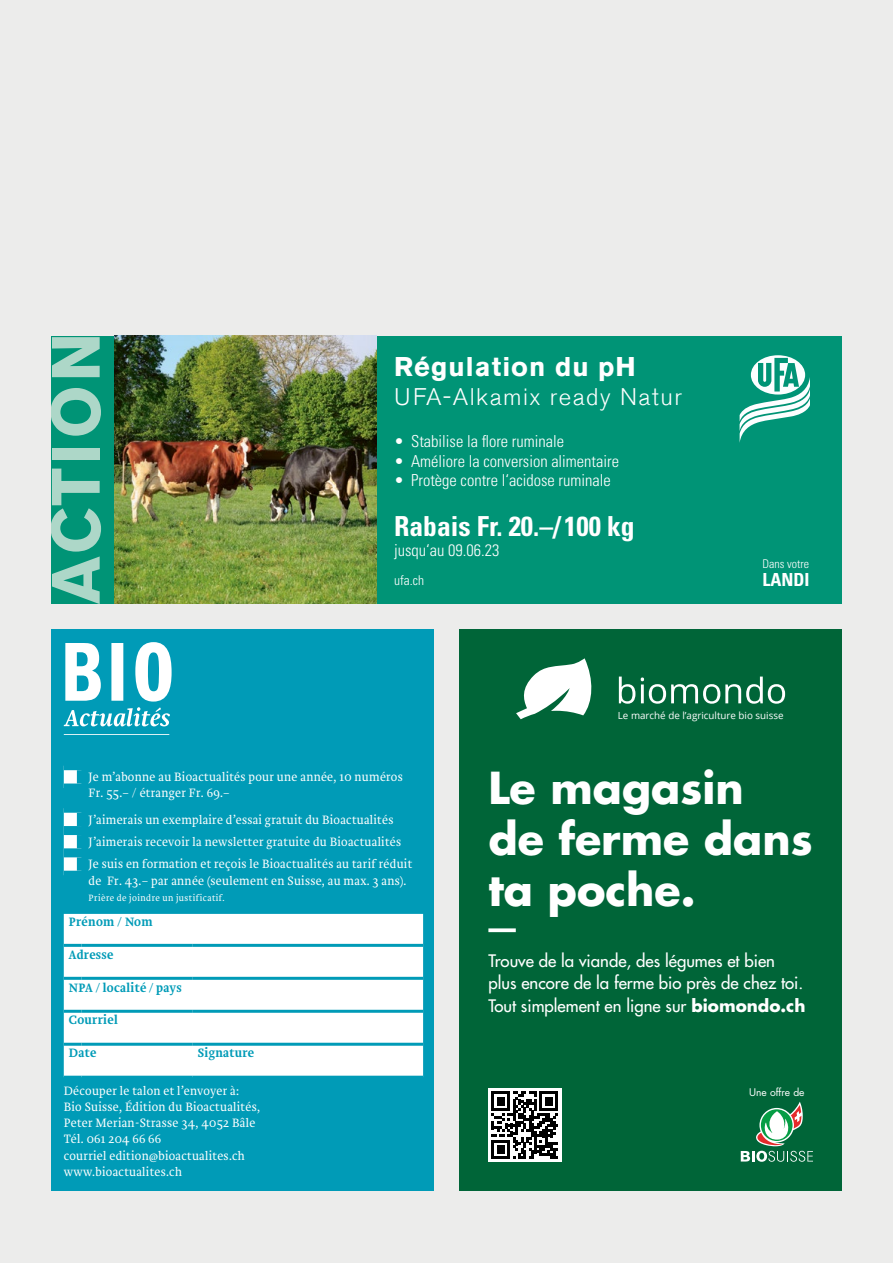
<style>
.page{position:relative;width:893px;height:1263px;background:#ececeb}
.page>*{position:absolute;margin:0;border:0;box-sizing:border-box;transform-origin:0 0}
.t1{font:700 67.5px "Akzidenz Grotesk BE";letter-spacing:.05em;color:#add7c8}
.t2{font:700 42.9px/51.3px "Futura Std";color:#fff}
.t3{font:700 condensed 27.6px "Univers LT Std";color:#fff}
.t4{font:700 27px "Akzidenz Grotesk BE";letter-spacing:.04em;color:#fff}
.t5{font:300 24px "Akzidenz Grotesk BE";letter-spacing:.06em;color:#fff}
.t6{font:700 condensed 18px "Univers LT Std";color:#fff}
.t7{font:500 16.8px/22.4px "Futura Std";color:#fff}
.t8{font:300 condensed 16.5px "Univers LT Std";color:#fff}
.t9{font:300 condensed 13.5px "Univers LT Std";color:#fff}
.t10{font:300 12.6px/16.2px "Brioni Pro";letter-spacing:.025em;color:#fff;scale:.95 1}
.t11{font:500 12.6px "Brioni Pro";letter-spacing:.025em;color:#009bb7;scale:.95 1}
.t12{font:300 condensed 12px "Univers LT Std";color:#fff}
.t13{font:10.2px "Futura Std";color:#fff}
.t14{font:9.75px "Open Sans";color:#fff}
.t15{font:300 9.45px "Brioni Pro";letter-spacing:.05em;color:#fff;scale:.95 1}
.s1{font-weight:700}
</style>
<div class="page">
<div style="left:51px;top:336px;width:791px;height:268px;background:#009476"></div>
<svg style="left:740px;top:355px;width:70px;height:86px"></svg>
<img style="left:114px;top:336px;width:262px;height:268px">
<div style="left:459px;top:629px;width:383px;height:562px;background:#006538"></div>
<svg style="left:488px;top:928px;width:28px;height:4px"></svg>
<div style="left:488px;top:1088px;width:73px;height:74px;background:#fff"></div>
<svg style="left:491px;top:1092px;width:67px;height:66px"></svg>
<svg style="left:741px;top:1102px;width:72px;height:60px"></svg>
<svg style="left:516px;top:658px;width:76px;height:61px"></svg>
<svg style="left:619px;top:676px;width:16px;height:28px"></svg>
<svg style="left:641px;top:676px;width:144px;height:28px"></svg>
<div style="left:51px;top:629px;width:383px;height:562px;background:#009bb7"></div>
<svg style="left:64px;top:770px;width:13px;height:101px"></svg>
<div style="left:64px;top:914px;width:359px;height:162px;background:#fff"></div>
<div style="left:64px;top:783px;width:22px;height:9px;background:#009bb7"></div>
<div style="left:64px;top:804px;width:22px;height:9px;background:#009bb7"></div>
<div style="left:64px;top:826px;width:22px;height:9px;background:#009bb7"></div>
<div style="left:64px;top:848px;width:22px;height:9px;background:#009bb7"></div>
<hr style="left:64px;top:944px;width:17px;height:3px;background:#009bb7">
<hr style="left:81px;top:944px;width:112px;height:3px;background:#009bb7">
<hr style="left:193px;top:944px;width:230px;height:3px;background:#009bb7">
<hr style="left:64px;top:977px;width:17px;height:3px;background:#009bb7">
<hr style="left:81px;top:977px;width:112px;height:3px;background:#009bb7">
<hr style="left:193px;top:977px;width:230px;height:3px;background:#009bb7">
<hr style="left:64px;top:1010px;width:17px;height:3px;background:#009bb7">
<hr style="left:81px;top:1010px;width:112px;height:3px;background:#009bb7">
<hr style="left:193px;top:1010px;width:230px;height:3px;background:#009bb7">
<hr style="left:64px;top:1043px;width:17px;height:3px;background:#009bb7">
<hr style="left:81px;top:1043px;width:112px;height:3px;background:#009bb7">
<hr style="left:193px;top:1043px;width:230px;height:3px;background:#009bb7">
<svg style="left:64px;top:642px;width:108px;height:93px"></svg>
<h1 class="t1" style="left:37px;top:604px;width:273px;rotate:-90deg">ACTION</h1>
<h3 class="t4" style="left:394px;top:351px;width:243px">Régulation du pH</h3>
<h3 class="t5" style="left:394px;top:383px;width:289px">UFA-Alkamix ready Natur</h3>
<h3 class="t8" style="left:394px;top:431px;width:171px">• Stabilise la flore ruminale</h3>
<h3 class="t8" style="left:394px;top:451px;width:226px">• Améliore la conversion alimentaire</h3>
<h3 class="t8" style="left:394px;top:471px;width:218px">• Protège contre l‘acidose ruminale</h3>
<h3 class="t3" style="left:394px;top:510px;width:242px">Rabais Fr. 20.–/ 100 kg</h3>
<h3 class="t8" style="left:394px;top:540px;width:107px">jusqu‘au 09.06.23</h3>
<p class="t9" style="left:394px;top:572px;width:31px">ufa.ch</p>
<p class="t12" style="left:762px;top:557px;width:48px">Dans votre</p>
<h3 class="t6" style="left:762px;top:569px;width:48px">LANDI</h3>
<p class="t14" style="left:618px;top:709px;width:167px">Le marché de l’agriculture bio suisse</p>
<p class="t10" style="left:89px;top:769px;width:332px">Je m’abonne au Bioactualités pour une année, 10 numéros<br>Fr. 55.– / étranger Fr. 69.–</p>
<p class="t10" style="left:89px;top:808px;width:342px;line-height:22.4px">J’aimerais un exemplaire d’essai gratuit du Bioactualités<br>J’aimerais recevoir la newsletter gratuite du Bioactualités<br>Je suis en formation et reçois le Bioactualités au tarif réduit</p>
<p class="t10" style="left:89px;top:872px;width:336px">de Fr. 43.– par année (seulement en Suisse, au max. 3 ans).</p>
<p class="t15" style="left:89px;top:891px;width:145px">Prière de joindre un justificatif.</p>
<p class="t11" style="left:69px;top:912px;width:90px">Prénom / Nom</p>
<p class="t11" style="left:69px;top:945px;width:48px">Adresse</p>
<p class="t11" style="left:69px;top:978px;width:120px">NPA / localité / pays</p>
<p class="t11" style="left:69px;top:1011px;width:53px">Courriel</p>
<p class="t11" style="left:69px;top:1044px;width:30px">Date</p>
<p class="t11" style="left:198px;top:1044px;width:61px">Signature</p>
<p class="t10" style="left:64px;top:1082px;width:208px">Découper le talon et l’envoyer à:<br>Bio Suisse, Édition du Bioactualités,<br>Peter Merian-Strasse 34, 4052 Bâle<br>Tél. 061 204 66 66<br>courriel edition@bioactualites.ch www.bioactualites.ch</p>
<h2 class="t2" style="left:488px;top:761px;width:326px">Le magasin<br>de ferme dans ta poche.</h2>
<h3 class="t7" style="left:488px;top:950px;width:319px">Trouve de la viande, des légumes et bien plus encore de la ferme bio près de chez toi.<br>Tout simplement en ligne sur <span class="s1">biomondo.ch</span></h3>
<p class="t13" style="left:749px;top:1086px;width:57px">Une offre de</p>
</div>
